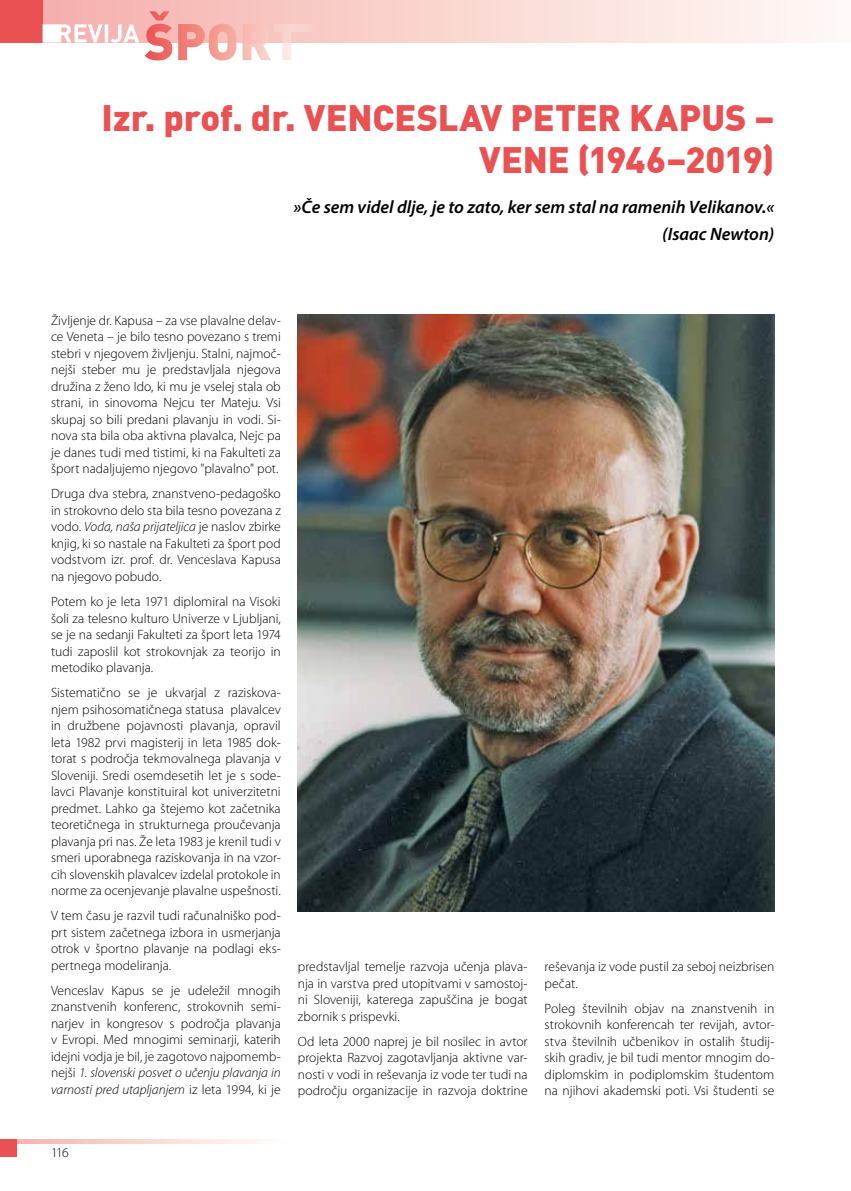
<style>
.page{position:relative;width:851px;height:1191px;background:#fff}
.page>*{position:absolute;margin:0;border:0;box-sizing:border-box;transform-origin:0 0}
.t1{font:900 36px/42px "DINCE";letter-spacing:-.005em;color:#ea5153;text-align:right}
.t2{font:italic 600 18px/27px "Myriad Pro";color:#000;text-align:right}
.t3{font:300 13.5px/16.5px "Myriad Pro";color:#000;text-align:justify}
.s1{font-style:italic}
</style>
<div class="page">
<div style="left:0;top:0;width:850px;height:43px;background:linear-gradient(to right,#f5aca8,#fffaf7)"></div>
<div style="left:0;top:0;width:43px;height:43px;background:#ea5153"></div>
<div style="left:0;top:1140px;width:289px;height:17px;background:linear-gradient(to right,#f5afaa,#fffffe)"></div>
<svg style="left:145px;top:11px;width:170px;height:49px"></svg>
<svg style="left:43px;top:24px;width:96px;height:19px"></svg>
<div style="left:0;top:1140px;width:17px;height:17px;background:#ea5153"></div>
<div style="left:17px;top:1144px;width:272px;height:13px;background:#fff"></div>
<img style="left:298px;top:315px;width:476px;height:596px">
<h1 class="t1" style="left:101px;top:95px;width:674px">Izr. prof. dr. VENCESLAV PETER KAPUS –<br>VENE (1946–2019)</h1>
<h2 class="t2" style="left:293px;top:193px;width:482px">»Če sem videl dlje, je to zato, ker sem stal na ramenih Velikanov.« (Isaac Newton)</h2>
<p class="t3" style="left:51px;top:312px;width:231px">Življenje dr. Kapusa – za vse plavalne delav&shy;ce Veneta – je bilo tesno povezano s tremi stebri v njegovem življenju. Stalni, najmoč&shy;nejši steber mu je predstavljala njegova družina z ženo Ido, ki mu je vselej stala ob strani, in sinovoma Nejcu ter Mateju. Vsi skupaj so bili predani plavanju in vodi. Si&shy;nova sta bila oba aktivna plavalca, Nejc pa je danes tudi med tistimi, ki na Fakulteti za šport nadaljujemo njegovo "plavalno" pot.</p>
<p class="t3" style="left:51px;top:486px;width:231px">Druga dva stebra, znanstveno-pedagoško in strokovno delo sta bila tesno povezana z vodo. <span class="s1">Voda, naša prijateljica</span> je naslov zbirke knjig, ki so nastale na Fakulteti za šport pod vodstvom izr. prof. dr. Venceslava Kapusa na njegovo pobudo.</p>
<p class="t3" style="left:51px;top:593px;width:231px">Potem ko je leta 1971 diplomiral na Visoki šoli za telesno kulturo Univerze v Ljubljani, se je na sedanji Fakulteti za šport leta 1974 tudi zaposlil kot strokovnjak za teorijo in metodiko plavanja.</p>
<p class="t3" style="left:51px;top:684px;width:231px">Sistematično se je ukvarjal z raziskova&shy;njem psihosomatičnega statusa plavalcev in družbene pojavnosti plavanja, opravil leta 1982 prvi magisterij in leta 1985 dok&shy;torat s področja tekmovalnega plavanja v Sloveniji. Sredi osemdesetih let je s sode&shy;lavci Plavanje konstituiral kot univerzitetni predmet. Lahko ga štejemo kot začetnika teoretičnega in strukturnega proučevanja plavanja pri nas. Že leta 1983 je krenil tudi v smeri uporabnega raziskovanja in na vzor&shy;cih slovenskih plavalcev izdelal protokole in norme za ocenjevanje plavalne uspešnosti.</p>
<p class="t3" style="left:51px;top:907px;width:231px">V tem času je razvil tudi računalniško pod&shy;prt sistem začetnega izbora in usmerjanja otrok v športno plavanje na podlagi eks&shy;pertnega modeliranja.</p>
<p class="t3" style="left:51px;top:982px;width:231px">Venceslav Kapus se je udeležil mnogih znanstvenih konferenc, strokovnih semi&shy;narjev in kongresov s področja plavanja v Evropi. Med mnogimi seminarji, katerih idejni vodja je bil, je zagotovo najpomemb&shy;nejši <span class="s1">1. slovenski posvet o učenju plavanja in varnosti pred utapljanjem</span> iz leta 1994, ki je</p>
<p class="t3" style="left:298px;top:959px;width:231px">predstavljal temelje razvoja učenja plava&shy;nja in varstva pred utopitvami v samostoj&shy;ni Sloveniji, katerega zapuščina je bogat zbornik s prispevki.</p>
<p class="t3" style="left:298px;top:1033px;width:231px">Od leta 2000 naprej je bil nosilec in avtor projekta Razvoj zagotavljanja aktivne var&shy;nosti v vodi in reševanja iz vode ter tudi na področju organizacije in razvoja doktrine</p>
<p class="t3" style="left:544px;top:959px;width:231px">reševanja iz vode pustil za seboj neizbrisen pečat.</p>
<p class="t3" style="left:544px;top:1000px;width:231px">Poleg številnih objav na znanstvenih in strokovnih konferencah ter revijah, avtor&shy;stva številnih učbenikov in ostalih študij&shy;skih gradiv, je bil tudi mentor mnogim do&shy;diplomskim in podiplomskim študentom na njihovi akademski poti. Vsi študenti se</p>
<p class="t3" style="left:51px;top:1144px;width:19px">116</p>
</div>
